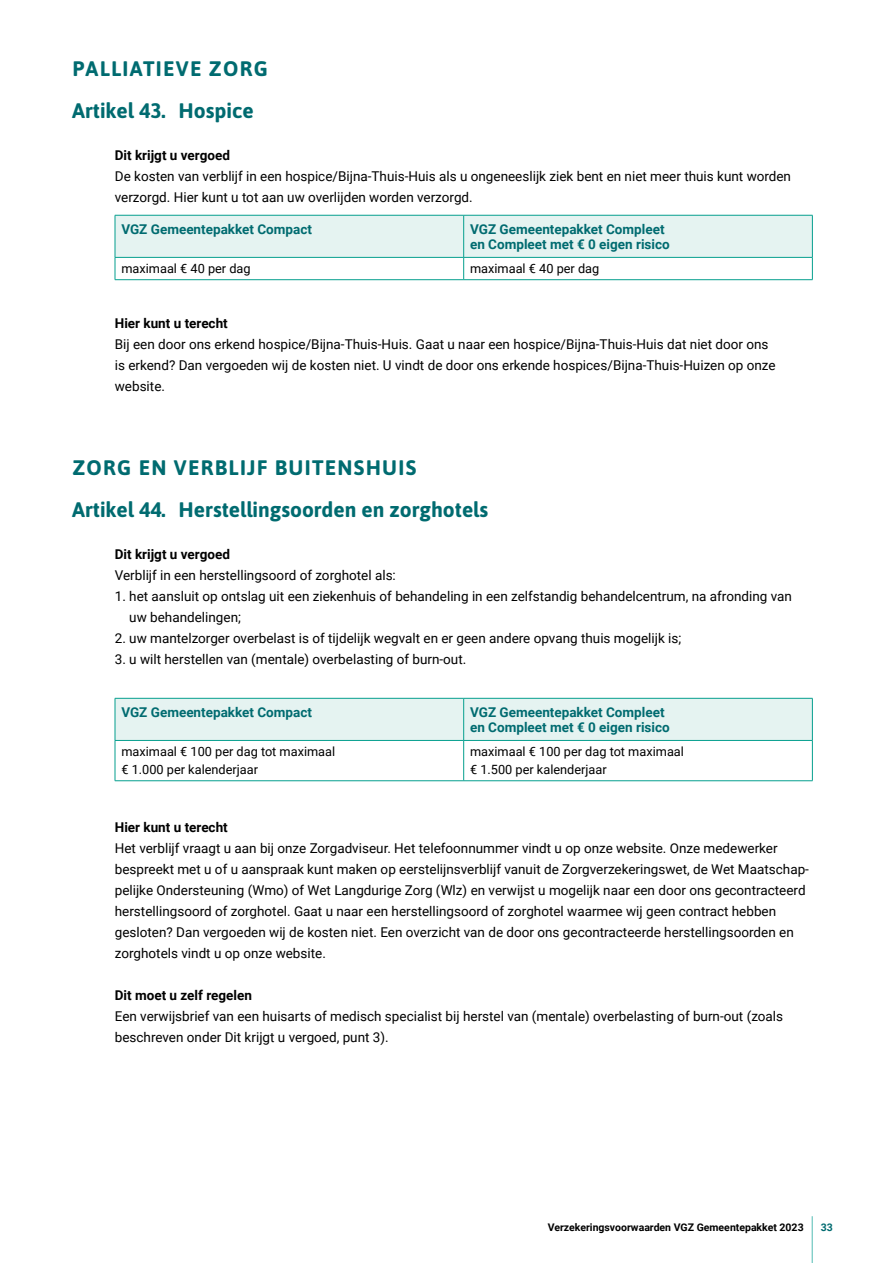
<style>
.page{position:relative;width:893px;height:1263px;background:#fff}
.page>*{position:absolute;margin:0;border:0;box-sizing:border-box;transform-origin:0 0}
.H2_kop_nummer{font:700 21px "Asap";color:#006b70}
.H1_zorgrubriek{font:700 21px "Asap";letter-spacing:.06em;color:#006b70}
._0_plat_inspring_10m{font:13.5px/21px "Roboto";color:#000}
.tabel_kop{font:700 13.5px/15px "Roboto";color:#006b70}
.H4_kop{font:700 13.5px "Roboto";color:#000}
.tabel_plat{font:12.75px "Roboto";color:#000}
.t1{font:700 10.5px "Roboto";color:#000}
.t2{font:700 10.5px "Roboto";color:#006b70}
</style>
<div class="page">
<hr style="left:812px;top:1216px;width:1px;height:47px;background:#52bbb3">
<hr style="left:115px;top:279px;width:349px;height:1px;background:#059f8e">
<svg style="left:115px;top:215px;width:698px;height:64px"></svg>
<hr style="left:464px;top:279px;width:349px;height:1px;background:#059f8e">
<div style="left:116px;top:699px;width:696px;height:41px;background:#e5f3f1"></div>
<hr style="left:115px;top:698px;width:349px;height:1px;background:#059f8e">
<hr style="left:115px;top:698px;width:1px;height:42px;background:#059f8e">
<hr style="left:115px;top:740px;width:349px;height:1px;background:#059f8e">
<hr style="left:464px;top:698px;width:349px;height:1px;background:#059f8e">
<hr style="left:463px;top:698px;width:1px;height:42px;background:#059f8e">
<hr style="left:812px;top:698px;width:1px;height:42px;background:#059f8e">
<hr style="left:464px;top:740px;width:349px;height:1px;background:#059f8e">
<hr style="left:115px;top:741px;width:1px;height:39px;background:#059f8e">
<hr style="left:463px;top:741px;width:1px;height:39px;background:#059f8e">
<hr style="left:115px;top:780px;width:349px;height:1px;background:#059f8e">
<hr style="left:812px;top:741px;width:1px;height:39px;background:#059f8e">
<hr style="left:464px;top:780px;width:349px;height:1px;background:#059f8e">
<p class="H1_zorgrubriek" style="left:72px;top:54px;width:197px">PALLIATIEVE ZORG</p>
<h2 class="H2_kop_nummer" style="left:72px;top:96px;width:183px">Artikel 43. Hospice</h2>
<p class="H4_kop" style="left:115px;top:146px;width:117px">Dit krijgt u vergoed</p>
<p class="_0_plat_inspring_10m" style="left:115px;top:165px;width:678px">De kosten van verblijf in een hospice/Bijna-Thuis-Huis als u ongeneeslijk ziek bent en niet meer thuis kunt worden verzorgd. Hier kunt u tot aan uw overlijden worden verzorgd.</p>
<p class="tabel_kop" style="left:121px;top:221px;width:192px">VGZ Gemeentepakket Compact</p>
<p class="tabel_kop" style="left:470px;top:221px;width:201px">VGZ Gemeentepakket Compleet en Compleet met € 0 eigen risico</p>
<p class="tabel_plat" style="left:121px;top:260px;width:131px">maximaal € 40 per dag</p>
<p class="tabel_plat" style="left:470px;top:260px;width:131px">maximaal € 40 per dag</p>
<p class="H4_kop" style="left:115px;top:314px;width:114px">Hier kunt u terecht</p>
<p class="_0_plat_inspring_10m" style="left:115px;top:333px;width:662px">Bij een door ons erkend hospice/Bijna-Thuis-Huis. Gaat u naar een hospice/Bijna-Thuis-Huis dat niet door ons is erkend? Dan vergoeden wij de kosten niet. U vindt de door ons erkende hospices/Bijna-Thuis-Huizen op onze website.</p>
<p class="H1_zorgrubriek" style="left:72px;top:453px;width:345px">ZORG EN VERBLIJF BUITENSHUIS</p>
<h2 class="H2_kop_nummer" style="left:72px;top:495px;width:417px">Artikel 44. Herstellingsoorden en zorghotels</h2>
<p class="H4_kop" style="left:115px;top:545px;width:117px">Dit krijgt u vergoed</p>
<p class="_0_plat_inspring_10m" style="left:115px;top:564px;width:283px">Verblijf in een herstellingsoord of zorghotel als:</p>
<p class="_0_plat_inspring_10m" style="left:129px;top:585px;width:664px;text-indent:-14px">1. het aansluit op ontslag uit een ziekenhuis of behandeling in een zelfstandig behandelcentrum, na afronding van uw behandelingen;</p>
<p class="_0_plat_inspring_10m" style="left:115px;top:627px;width:568px">2. uw mantelzorger overbelast is of tijdelijk wegvalt en er geen andere opvang thuis mogelijk is;</p>
<p class="_0_plat_inspring_10m" style="left:115px;top:648px;width:353px">3. u wilt herstellen van (mentale) overbelasting of burn-out.</p>
<p class="tabel_kop" style="left:121px;top:704px;width:192px">VGZ Gemeentepakket Compact</p>
<p class="tabel_kop" style="left:470px;top:704px;width:201px">VGZ Gemeentepakket Compleet en Compleet met € 0 eigen risico</p>
<p class="tabel_plat" style="left:121px;top:743px;width:215px">maximaal € 100 per dag tot maximaal</p>
<p class="tabel_plat" style="left:121px;top:761px;width:138px">€ 1.000 per kalenderjaar</p>
<p class="tabel_plat" style="left:470px;top:743px;width:215px">maximaal € 100 per dag tot maximaal</p>
<p class="tabel_plat" style="left:470px;top:761px;width:138px">€ 1.500 per kalenderjaar</p>
<p class="H4_kop" style="left:115px;top:818px;width:114px">Hier kunt u terecht</p>
<p class="_0_plat_inspring_10m" style="left:115px;top:837px;width:696px">Het verblijf vraagt u aan bij onze Zorgadviseur. Het telefoonnummer vindt u op onze website. Onze medewerker bespreekt met u of u aanspraak kunt maken op eerstelijnsverblijf vanuit de Zorgverzekeringswet, de Wet Maatschap&shy;pelijke Ondersteuning (Wmo) of Wet Langdurige Zorg (Wlz) en verwijst u mogelijk naar een door ons gecontracteerd herstellingsoord of zorghotel. Gaat u naar een herstellingsoord of zorghotel waarmee wij geen contract hebben gesloten? Dan vergoeden wij de kosten niet. Een overzicht van de door ons gecontracteerde herstellingsoorden en zorghotels vindt u op onze website.</p>
<p class="H4_kop" style="left:115px;top:986px;width:139px">Dit moet u zelf regelen</p>
<p class="_0_plat_inspring_10m" style="left:115px;top:1005px;width:670px">Een verwijsbrief van een huisarts of medisch specialist bij herstel van (mentale) overbelasting of burn-out (zoals beschreven onder Dit krijgt u vergoed, punt 3).</p>
<p class="t1" style="left:548px;top:1220px;width:257px">Verzekeringsvoorwaarden VGZ Gemeentepakket 2023</p>
<p class="t2" style="left:821px;top:1220px;width:14px">33</p>
</div>
